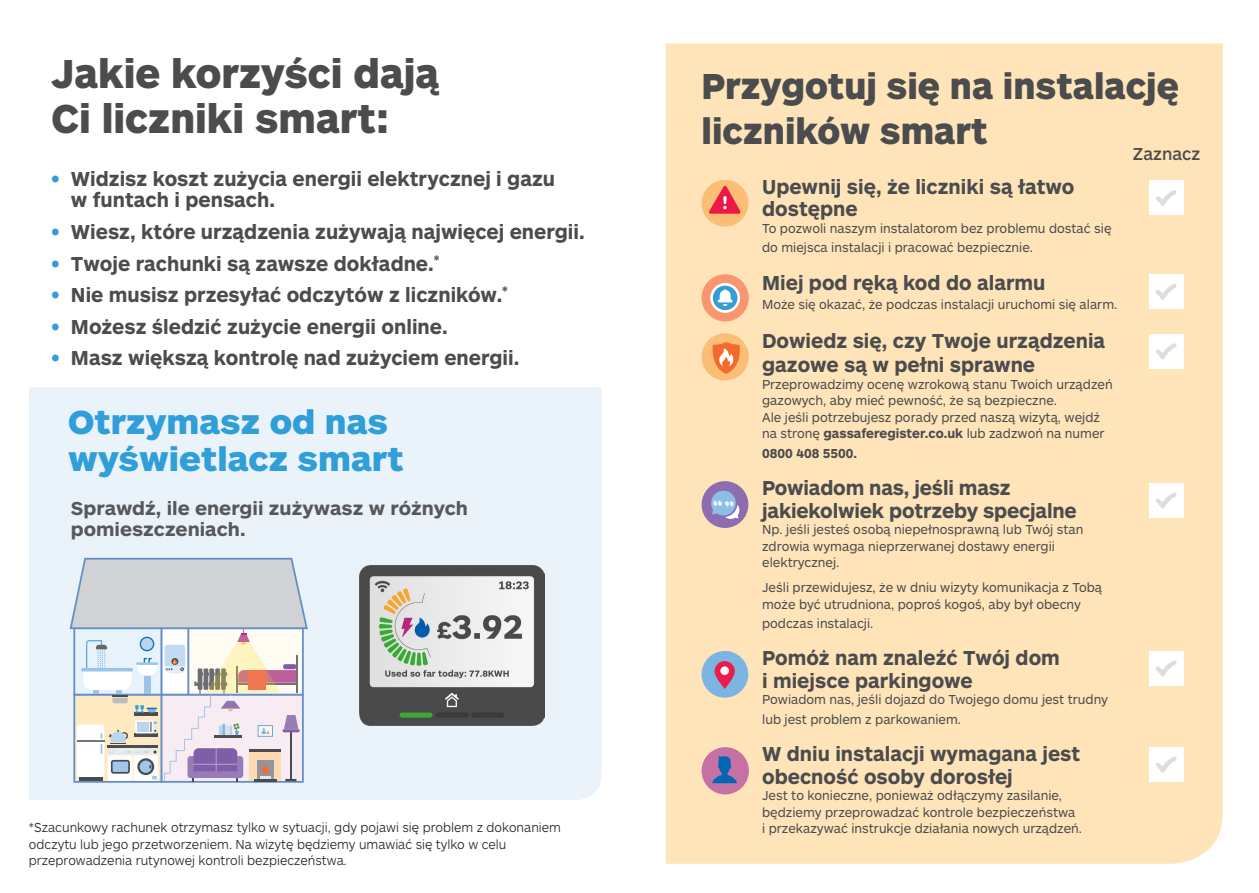
<style>
.page{position:relative;width:1259px;height:893px;background:#fff}
.page>*{position:absolute;margin:0;border:0;box-sizing:border-box;transform-origin:0 0}
.t1{font:900 42px/45px "ARS Maquette Pro";color:#4b4c4d;scale:.95 1}
.t2{font:900 37.5px/45px "ARS Maquette Pro";color:#4b4c4d;scale:.95 1}
.t3{font:900 34.65px/37.2px "ARS Maquette Pro";color:#309ed8}
.t4{font:700 21px/22.5px "ARS Maquette Pro";color:#4b4c4d;scale:.95 1}
.t5{font:700 19.5px/21px "ARS Maquette Pro";color:#57585a}
.t6{font:500 18px "ARS Maquette Pro";color:#4b4c4d;scale:.95 1}
.t7{font:13.5px/16.5px "ARS Maquette Pro";color:#4b4c4d;scale:.95 1}
.t8{font:300 13.5px/16.5px "ARS Maquette Pro";color:#231f20;scale:.95 1}
.t9{font:700 13.5px "ARS Maquette Pro";color:#4b4c4d;scale:.95 1}
.s1{color:#309ed8}
.s2{font-weight:700}
</style>
<div class="page">
<div style="left:29px;top:387px;width:572px;height:413px;background:#eaf2fa"></div>
<img style="left:359px;top:565px;width:185px;height:160px">
<svg style="left:69px;top:557px;width:240px;height:225px;background:#d7d5d9"></svg>
<div style="left:665px;top:43px;width:557px;height:821px;background:#fee4b8"></div>
<div style="left:1148px;top:180px;width:35px;height:35px;background:#fff"></div>
<svg style="left:1156px;top:190px;width:20px;height:16px"></svg>
<div style="left:1148px;top:274px;width:35px;height:35px;background:#fff"></div>
<svg style="left:1156px;top:284px;width:20px;height:16px"></svg>
<div style="left:1148px;top:334px;width:35px;height:35px;background:#fff"></div>
<svg style="left:1156px;top:343px;width:20px;height:16px"></svg>
<div style="left:1148px;top:483px;width:35px;height:35px;background:#fff"></div>
<svg style="left:1156px;top:492px;width:20px;height:16px"></svg>
<div style="left:1148px;top:651px;width:35px;height:35px;background:#fff"></div>
<svg style="left:1156px;top:660px;width:20px;height:16px"></svg>
<div style="left:1148px;top:747px;width:35px;height:35px;background:#fff"></div>
<svg style="left:1156px;top:756px;width:20px;height:16px"></svg>
<div style="left:701px;top:180px;width:47px;height:47px;background:#fcbe75;border-radius:50%"></div>
<svg style="left:708px;top:186px;width:33px;height:28px"></svg>
<div style="left:701px;top:651px;width:47px;height:47px;background:#7bb5e2;border-radius:50%"></div>
<svg style="left:714px;top:661px;width:21px;height:28px"></svg>
<div style="left:720px;top:666px;width:9px;height:9px;background:#fff;border-radius:50%"></div>
<div style="left:701px;top:481px;width:47px;height:47px;background:#8c6db0;border-radius:50%"></div>
<svg style="left:711px;top:491px;width:28px;height:28px"></svg>
<div style="left:701px;top:274px;width:48px;height:47px;background:#f7966f;border-radius:50%"></div>
<svg style="left:710px;top:283px;width:30px;height:30px"></svg>
<div style="left:701px;top:747px;width:48px;height:47px;background:#c571a4;border-radius:50%"></div>
<svg style="left:712px;top:756px;width:25px;height:27px"></svg>
<div style="left:701px;top:333px;width:48px;height:47px;background:#fcbd75;border-radius:50%"></div>
<svg style="left:712px;top:342px;width:27px;height:32px"></svg>
<p class="t1" style="left:51px;top:49px;width:410px">Jakie korzyści dają<br>Ci liczniki smart:</p>
<p class="t4" style="left:71px;top:167px;width:511px;line-height:21px;text-indent:-20px"><span class="s1">•</span> Widzisz koszt zużycia energii elektrycznej i gazu w funtach i pensach.</p>
<p class="t4" style="left:51px;top:219px;width:563px"><span class="s1">•</span> Wiesz, które urządzenia zużywają najwięcej energii.</p>
<p class="t4" style="left:51px;top:251px;width:410px"><span class="s1">•</span> Twoje rachunki są zawsze dokładne.<sup>*</sup></p>
<p class="t4" style="left:51px;top:282px;width:482px"><span class="s1">•</span> Nie musisz przesyłać odczytów z liczników.<sup>*</sup></p>
<p class="t4" style="left:51px;top:314px;width:418px"><span class="s1">•</span> Możesz śledzić zużycie energii online.</p>
<p class="t4" style="left:51px;top:346px;width:494px"><span class="s1">•</span> Masz większą kontrolę nad zużyciem energii.</p>
<p class="t3" style="left:68px;top:402px;width:337px">Otrzymasz od nas wyświetlacz smart</p>
<p class="t5" style="left:71px;top:497px;width:399px">Sprawdź, ile energii zużywasz w różnych pomieszczeniach.</p>
<p class="t8" style="left:29px;top:819px;width:561px">*Szacunkowy rachunek otrzymasz tylko w sytuacji, gdy pojawi się problem z dokonaniem odczytu lub jego przetworzeniem. Na wizytę będziemy umawiać się tylko w celu przeprowadzenia rutynowej kontroli bezpieczeństwa.</p>
<p class="t2" style="left:701px;top:61px;width:504px">Przygotuj się na instalację liczników smart</p>
<p class="t4" style="left:762px;top:174px;width:330px">Upewnij się, że liczniki są łatwo dostępne</p>
<p class="t7" style="left:762px;top:218px;width:369px;line-height:19.5px">To pozwoli naszym instalatorom bez problemu dostać się do miejsca instalacji i pracować bezpiecznie.</p>
<p class="t4" style="left:762px;top:270px;width:300px">Miej pod ręką kod do alarmu</p>
<p class="t7" style="left:762px;top:296px;width:375px">Może się okazać, że podczas instalacji uruchomi się alarm.</p>
<p class="t4" style="left:762px;top:328px;width:363px;line-height:24px">Dowiedz się, czy Twoje urządzenia gazowe są w pełni sprawne</p>
<p class="t7" style="left:762px;top:375px;width:370px">Przeprowadzimy ocenę wzrokową stanu Twoich urządzeń gazowych, aby mieć pewność, że są bezpieczne.<br>Ale jeśli potrzebujesz porady przed naszą wizytą, wejdź na stronę <span class="s2">gassaferegister.co.uk</span> lub zadzwoń na numer</p>
<p class="t9" style="left:762px;top:444px;width:102px">0800 408 5500.</p>
<p class="t4" style="left:762px;top:475px;width:333px">Powiadom nas, jeśli masz jakiekolwiek potrzeby specjalne</p>
<p class="t7" style="left:762px;top:520px;width:339px">Np. jeśli jesteś osobą niepełnosprawną lub Twój stan zdrowia wymaga nieprzerwanej dostawy energii elektrycznej.</p>
<p class="t7" style="left:762px;top:578px;width:359px">Jeśli przewidujesz, że w dniu wizyty komunikacja z Tobą może być utrudniona, poproś kogoś, aby był obecny</p>
<p class="t7" style="left:762px;top:614px;width:119px">podczas instalacji.</p>
<p class="t4" style="left:762px;top:646px;width:315px">Pomóż nam znaleźć Twój dom i miejsce parkingowe</p>
<p class="t7" style="left:762px;top:689px;width:366px;line-height:19.5px">Powiadom nas, jeśli dojazd do Twojego domu jest trudny lub jest problem z parkowaniem.</p>
<p class="t4" style="left:762px;top:742px;width:336px">W dniu instalacji wymagana jest obecność osoby dorosłej</p>
<p class="t7" style="left:762px;top:787px;width:338px">Jest to konieczne, ponieważ odłączymy zasilanie, będziemy przeprowadzać kontrole bezpieczeństwa<br>i przekazywać instrukcje działania nowych urządzeń.</p>
<p class="t6" style="left:1133px;top:142px;width:73px">Zaznacz</p>
</div>
